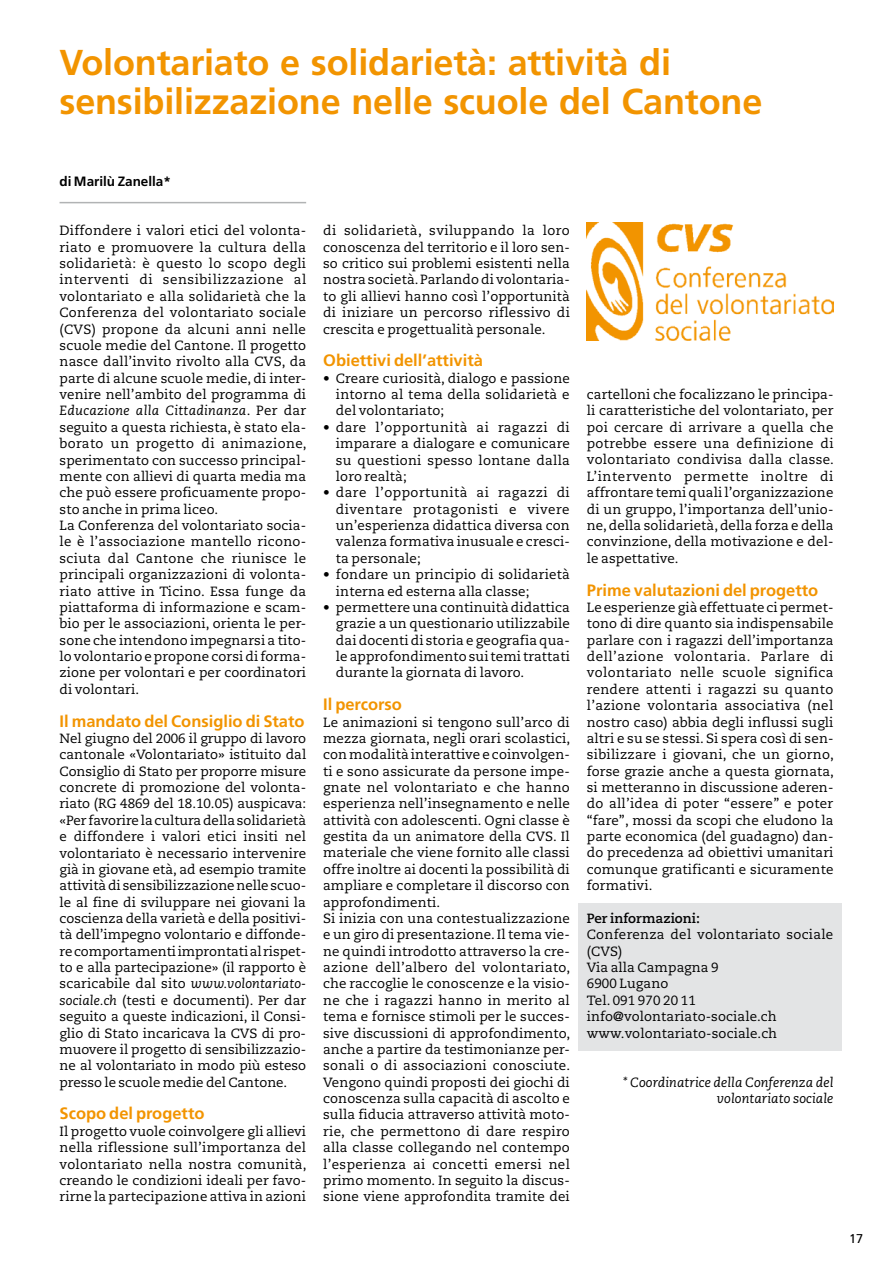
<style>
.page{position:relative;width:893px;height:1263px;background:#fff}
.page>*{position:absolute;margin:0;border:0;box-sizing:border-box;transform-origin:0 0}
.t1{font:700 36px/39px "Frutiger";letter-spacing:-.005em;color:#f29400}
.t2{font:700 16.5px "Frutiger";color:#f29400}
.t3{font:700 13.5px "Frutiger";color:#000}
.t4{font:13.35px/16.4px "Caecilia";letter-spacing:.01em;color:#000;text-align:justify}
.t5{font:italic 13.35px/16.4px "Caecilia";letter-spacing:.01em;color:#000;text-align:right}
.t6{font:12.75px "Frutiger";color:#000}
.s1{font-style:italic}
.s2{font-weight:700}
</style>
<div class="page">
<div style="left:578px;top:904px;width:264px;height:147px;background:#e3e4e5"></div>
<hr style="left:60px;top:202px;width:246px;height:1px;background:#b1b3b4">
<img style="left:587px;top:223px;width:247px;height:117px">
<p class="t1" style="left:60px;top:42px;width:704px">Volontariato e solidarietà: attività di sensibilizzazione nelle scuole del Cantone</p>
<p class="t3" style="left:60px;top:174px;width:113px">di Marilù Zanella*</p>
<p class="t4" style="left:60px;top:223px;width:249px;text-align:left">Diffondere i valori etici del volonta&shy;riato e promuovere la cultura della solidarietà: è questo lo scopo degli interventi di sensibilizzazione al volontariato e alla solidarietà che la Conferenza del volontariato sociale (CVS) propone da alcuni anni nelle scuole medie del Cantone. Il progetto nasce dall’invito rivolto alla CVS, da parte di alcune scuole medie, di inter&shy;venire nell’ambito del programma di <span class="s1">Educazione alla Cittadinanza</span>. Per dar seguito a questa richiesta, è stato ela&shy;borato un progetto di animazione, sperimentato con successo principal&shy;mente con allievi di quarta media ma che può essere proficuamente propo&shy;sto anche in prima liceo.<br>La Conferenza del volontariato socia&shy;le è l’associazione mantello ricono&shy;sciuta dal Cantone che riunisce le principali organizzazioni di volonta&shy;riato attive in Ticino. Essa funge da piattaforma di informazione e scam&shy;bio per le associazioni, orienta le per&shy;sone che intendono impegnarsi a tito&shy;lo volontario e propone corsi di forma&shy;zione per volontari e per coordinatori di volontari.</p>
<p class="t2" style="left:60px;top:711px;width:247px">Il mandato del Consiglio di Stato</p>
<p class="t4" style="left:60px;top:730px;width:248px">Nel giugno del 2006 il gruppo di lavoro cantonale «Volontariato» istituito dal Consiglio di Stato per proporre misure concrete di promozione del volonta&shy;riato (RG 4869 del 18.10.05) auspicava: «Per favorire la cultura della solidarietà e diffondere i valori etici insiti nel volontariato è necessario intervenire già in giovane età, ad esempio tramite attività di sensibilizzazione nelle scuo&shy;le al fine di sviluppare nei giovani la coscienza della varietà e della positivi&shy;tà dell’impegno volontario e diffonde&shy;re comportamenti improntati al rispet&shy;to e alla partecipazione» (il rapporto è scaricabile dal sito <span class="s1">www.volontariato&shy;sociale.ch</span> (testi e documenti). Per dar seguito a queste indicazioni, il Consi&shy;glio di Stato incaricava la CVS di pro&shy;muovere il progetto di sensibilizzazio&shy;ne al volontariato in modo più esteso presso le scuole medie del Cantone.</p>
<p class="t2" style="left:60px;top:1104px;width:147px">Scopo del progetto</p>
<p class="t4" style="left:60px;top:1123px;width:249px">Il progetto vuole coinvolgere gli allievi nella riflessione sull’importanza del volontariato nella nostra comunità, creando le condizioni ideali per favo&shy;rirne la partecipazione attiva in azioni</p>
<p class="t4" style="left:323px;top:223px;width:248px">di solidarietà, sviluppando la loro conoscenza del territorio e il loro sen&shy;so critico sui problemi esistenti nella nostra società. Parlando di volontaria&shy;to gli allievi hanno così l’opportunità di iniziare un percorso riflessivo di crescita e progettualità personale.</p>
<p class="t2" style="left:323px;top:351px;width:161px">Obiettivi dell’attività</p>
<p class="t4" style="left:336px;top:370px;width:235px;text-indent:-13px">• Creare curiosità, dialogo e passione intorno al tema della solidarietà e del volontariato;</p>
<p class="t4" style="left:336px;top:419px;width:235px;text-indent:-13px">• dare l’opportunità ai ragazzi di imparare a dialogare e comunicare su questioni spesso lontane dalla loro realtà;</p>
<p class="t4" style="left:336px;top:485px;width:235px;text-indent:-13px">• dare l’opportunità ai ragazzi di diventare protagonisti e vivere un’esperienza didattica diversa con valenza formativa inusuale e cresci&shy;ta personale;</p>
<p class="t4" style="left:336px;top:567px;width:235px;text-indent:-13px">• fondare un principio di solidarietà interna ed esterna alla classe;</p>
<p class="t4" style="left:336px;top:599px;width:235px;text-indent:-13px">• permettereuna continuità didattica grazie a un questionario utilizzabile dai docenti di storia e geografia qua&shy;le approfondimento sui temi trattati durante la giornata di lavoro.</p>
<p class="t2" style="left:323px;top:695px;width:80px">Il percorso</p>
<p class="t4" style="left:323px;top:714px;width:249px;text-align:left">Le animazioni si tengono sull’arco di mezza giornata, negli orari scolastici, con modalità interattive e coinvolgen&shy;ti e sono assicurate da persone impe&shy;gnate nel volontariato e che hanno esperienza nell’insegnamento e nelle attività con adolescenti. Ogni classe è gestita da un animatore della CVS. Il materiale che viene fornito alle classi offre inoltre ai docenti la possibilità di ampliare e completare il discorso con approfondimenti.<br>Si inizia con una contestualizzazione e un giro di presentazione. Il tema vie&shy;ne quindi introdotto attraverso la cre&shy;azione dell’albero del volontariato, che raccoglie le conoscenze e la visio&shy;ne che i ragazzi hanno in merito al tema e fornisce stimoli per le succes&shy;sive discussioni di approfondimento, anche a partire da testimonianze per&shy;sonali o di associazioni conosciute.<br>Vengono quindi proposti dei giochi di conoscenza sulla capacità di ascolto e sulla fiducia attraverso attività moto&shy;rie, che permettono di dare respiro alla classe collegando nel contempo l’esperienza ai concetti emersi nel primo momento. In seguito la discus&shy;sione viene approfondita tramite dei</p>
<p class="t4" style="left:587px;top:386px;width:249px">cartelloni che focalizzano le principa&shy;li caratteristiche del volontariato, per poi cercare di arrivare a quella che potrebbe essere una definizione di volontariato condivisa dalla classe.<br>L’intervento permette inoltre di affrontare temi quali l’organizzazione di un gruppo, l’importanza dell’unio&shy;ne, della solidarietà, della forza e della convinzione, della motivazione e del&shy;le aspettative.</p>
<p class="t2" style="left:587px;top:580px;width:233px">Prime valutazioni del progetto</p>
<p class="t4" style="left:587px;top:599px;width:249px">Le esperienze già effettuate ci permet&shy;tono di dire quanto sia indispensabile parlare con i ragazzi dell’importanza dell’azione volontaria. Parlare di volontariato nelle scuole significa rendere attenti i ragazzi su quanto l’azione volontaria associativa (nel nostro caso) abbia degli influssi sugli altri e su se stessi. Si spera così di sen&shy;sibilizzare i giovani, che un giorno, forse grazie anche a questa giornata, si metteranno in discussione aderen&shy;do all’idea di poter “essere” e poter “fare”, mossi da scopi che eludono la parte economica (del guadagno) dan&shy;do precedenza ad obiettivi umanitari comunque gratificanti e sicuramente formativi.</p>
<p class="t4" style="left:587px;top:910px;width:248px;text-align:left"><span class="s2">Per informazioni:<br></span>Conferenza del volontariato sociale (CVS)<br>Via alla Campagna 9<br>6900 Lugano<br>Tel. 091 970 20 11 info@volontariato-sociale.ch www.volontariato-sociale.ch</p>
<p class="t5" style="left:623px;top:1074px;width:212px">* Coordinatrice della Conferenza del volontariato sociale</p>
<p class="t6" style="left:849px;top:1231px;width:16px">17</p>
</div>
